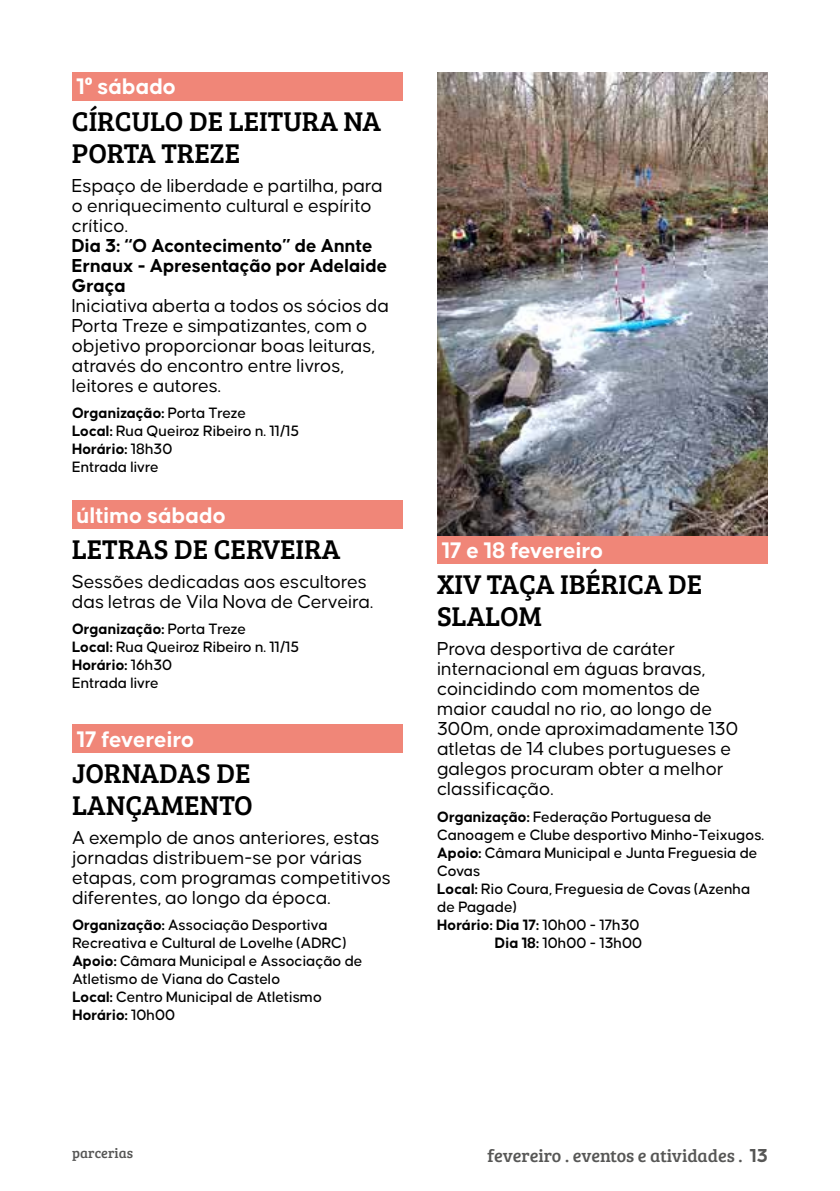
<style>
.page{position:relative;width:840px;height:1191px;background:#fff}
.page>*{position:absolute;margin:0;border:0;box-sizing:border-box;transform-origin:0 0}
.t1{font:28px/32px "Bree Serif";color:#000}
.t2{font:700 24px "Causten";color:#fff}
.t3{font:700 24px "Causten";letter-spacing:-.02em;color:#fff}
.t4{font:20px/20px "Causten";color:#000}
.t5{font:700 20px/20px "Causten";color:#000}
.t6{font:18px "Bree Serif";color:#575756}
.t7{font:500 16px/18px "Causten";color:#000}
.t8{font:700 16px "Causten";color:#000}
.t9{font:14px "Bree Serif";color:#575756}
.s1{font-family:"Abadi";font-weight:800;font-stretch:condensed}
.s2{font-weight:700}
.s3{font-weight:500}
.s4{font-family:"Causten";font-weight:700;font-size:20px}
</style>
<div class="page">
<div style="left:72px;top:72px;width:330px;height:28px;background:#f08678"></div>
<div style="left:72px;top:500px;width:330px;height:29px;background:#f08678"></div>
<div style="left:72px;top:724px;width:330px;height:29px;background:#f08678"></div>
<div style="left:437px;top:535px;width:330px;height:29px;background:#f08678"></div>
<img style="left:437px;top:72px;width:330px;height:463px">
<p class="t2" style="left:77px;top:73px;width:101px">1<span class="s1">º</span> sábado</p>
<h1 class="t1" style="left:72px;top:103px;width:310px">CÍRCULO DE LEITURA NA<br>PORTA TREZE</h1>
<p class="t4" style="left:72px;top:175px;width:312px">Espaço de liberdade e partilha, para o enriquecimento cultural e espírito crítico.</p>
<p class="t5" style="left:72px;top:235px;width:317px">Dia 3: “O Acontecimento” de Annte<br>Ernaux - Apresentação por Adelaide<br>Graça</p>
<p class="t4" style="left:72px;top:295px;width:318px">Iniciativa aberta a todos os sócios da Porta Treze e simpatizantes, com o objetivo proporcionar boas leituras, através do encontro entre livros, leitores e autores.</p>
<p class="t7" style="left:72px;top:404px;width:228px"><span class="s2">Organização:</span> Porta Treze<br><span class="s2">Local:</span> Rua Queiroz Ribeiro n. 11/15<br><span class="s2">Horário:</span> 18h30<br>Entrada livre</p>
<p class="t2" style="left:77px;top:502px;width:151px">último sábado</p>
<h1 class="t1" style="left:72px;top:532px;width:270px">LETRAS DE CERVEIRA</h1>
<p class="t4" style="left:72px;top:571px;width:302px">Sessões dedicadas aos escultores das letras de Vila Nova de Cerveira.</p>
<p class="t7" style="left:72px;top:620px;width:228px"><span class="s2">Organização:</span> Porta Treze<br><span class="s2">Local:</span> Rua Queiroz Ribeiro n. 11/15<br><span class="s2">Horário:</span> 16h30<br>Entrada livre</p>
<p class="t3" style="left:77px;top:725px;width:119px">17 fevereiro</p>
<h1 class="t1" style="left:72px;top:756px;width:182px">JORNADAS DE<br>LANÇAMENTO</h1>
<p class="t4" style="left:72px;top:827px;width:320px">A exemplo de anos anteriores, estas jornadas distribuem-se por várias etapas, com programas competitivos diferentes, ao longo da época.</p>
<p class="t7" style="left:72px;top:916px;width:291px"><span class="s2">Organização:</span> Associação Desportiva Recreativa e Cultural de Lovelhe (ADRC)<br><span class="s2">Apoio:</span> Câmara Municipal e Associação de Atletismo de Viana do Castelo<br><span class="s2">Local:</span> Centro Municipal de Atletismo <span class="s2">Horário:</span> 10h00</p>
<p class="t2" style="left:441px;top:537px;width:163px">17 e 18 fevereiro</p>
<h1 class="t1" style="left:437px;top:567px;width:266px">XIV TAÇA IBÉRICA DE<br>SLALOM</h1>
<p class="t4" style="left:437px;top:639px;width:302px">Prova desportiva de caráter internacional em águas bravas, coincidindo com momentos de maior caudal no rio, ao longo de<br>300m, onde aproximadamente 130 atletas de 14 clubes portugueses e galegos procuram obter a melhor classificação.</p>
<p class="t7" style="left:437px;top:807px;width:276px"><span class="s2">Organização:</span> Federação Portuguesa de</p>
<p class="t7" style="left:437px;top:825px;width:328px">Canoagem e Clube desportivo Minho-Teixugos.</p>
<p class="t7" style="left:437px;top:843px;width:321px"><span class="s2">Apoio:</span> Câmara Municipal e Junta Freguesia de</p>
<p class="t7" style="left:437px;top:861px;width:45px">Covas</p>
<p class="t7" style="left:437px;top:879px;width:314px"><span class="s2">Local:</span> Rio Coura, Freguesia de Covas (Azenha</p>
<p class="t7" style="left:437px;top:897px;width:81px">de Pagade)</p>
<p class="t8" style="left:437px;top:915px;width:204px">Horário: Dia 17: <span class="s3">10h00 - 17h30</span></p>
<p class="t7" style="left:494px;top:933px;width:149px"><span class="s2">Dia 18:</span> 10h00 - 13h00</p>
<p class="t9" style="left:72px;top:1142px;width:62px">parcerias</p>
<p class="t6" style="left:487px;top:1142px;width:282px">fevereiro . eventos e atividades . <span class="s4">13</span></p>
</div>
